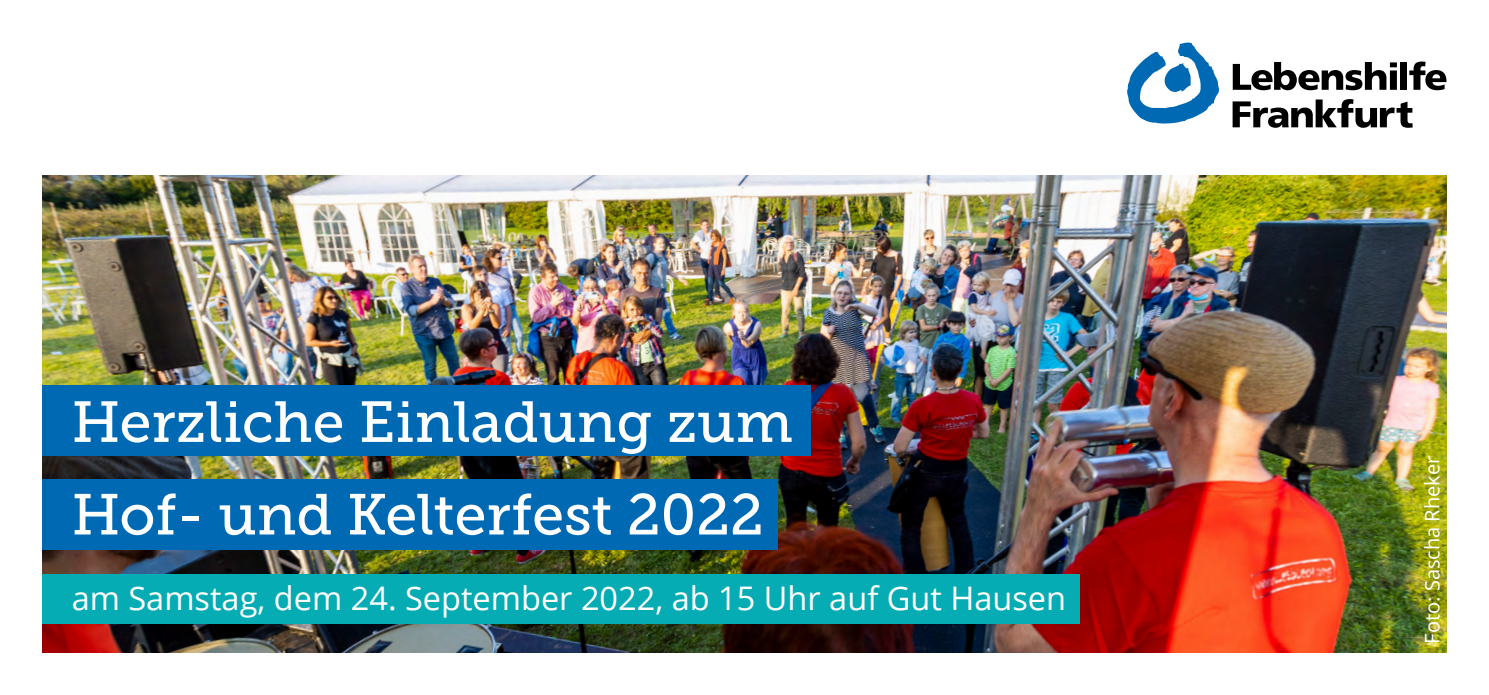
<style>
.page{position:relative;width:1489px;height:695px;background:#fff}
.page>*{position:absolute;margin:0;border:0;box-sizing:border-box;transform-origin:0 0}
.t1{font:57.5px/92.5px "Museo Slab 500";color:#fff}
.t2{font:32.5px "Open Sans";color:#fff}
.t3{font:20px "Open Sans";color:#fff}
</style>
<div class="page">
<img style="left:43px;top:175px;width:1403px;height:477px">
<svg style="left:1232px;top:99px;width:180px;height:29px"></svg>
<svg style="left:1232px;top:62px;width:164px;height:28px"></svg>
<div style="left:1389px;top:70px;width:7px;height:20px;background:#000"></div>
<div style="left:1400px;top:62px;width:7px;height:28px;background:#000"></div>
<svg style="left:1409px;top:61px;width:37px;height:29px"></svg>
<svg style="left:1127px;top:42px;width:92px;height:81px"></svg>
<div style="left:43px;top:384px;width:768px;height:71px;background:#0069b4"></div>
<div style="left:43px;top:479px;width:735px;height:71px;background:#0069b4"></div>
<div style="left:43px;top:573px;width:1036px;height:50px;background:#05acb3"></div>
<h1 class="t1" style="left:72px;top:376px;width:722px">Herzliche Einladung zum<br>Hof- und Kelterfest 2022</h1>
<p class="t2" style="left:72px;top:576px;width:995px">am Samstag, dem 24. September 2022, ab 15 Uhr auf Gut Hausen</p>
<p class="t3" style="left:1418px;top:643px;width:189px;rotate:-90deg">Foto: Sascha Rheker</p>
</div>
